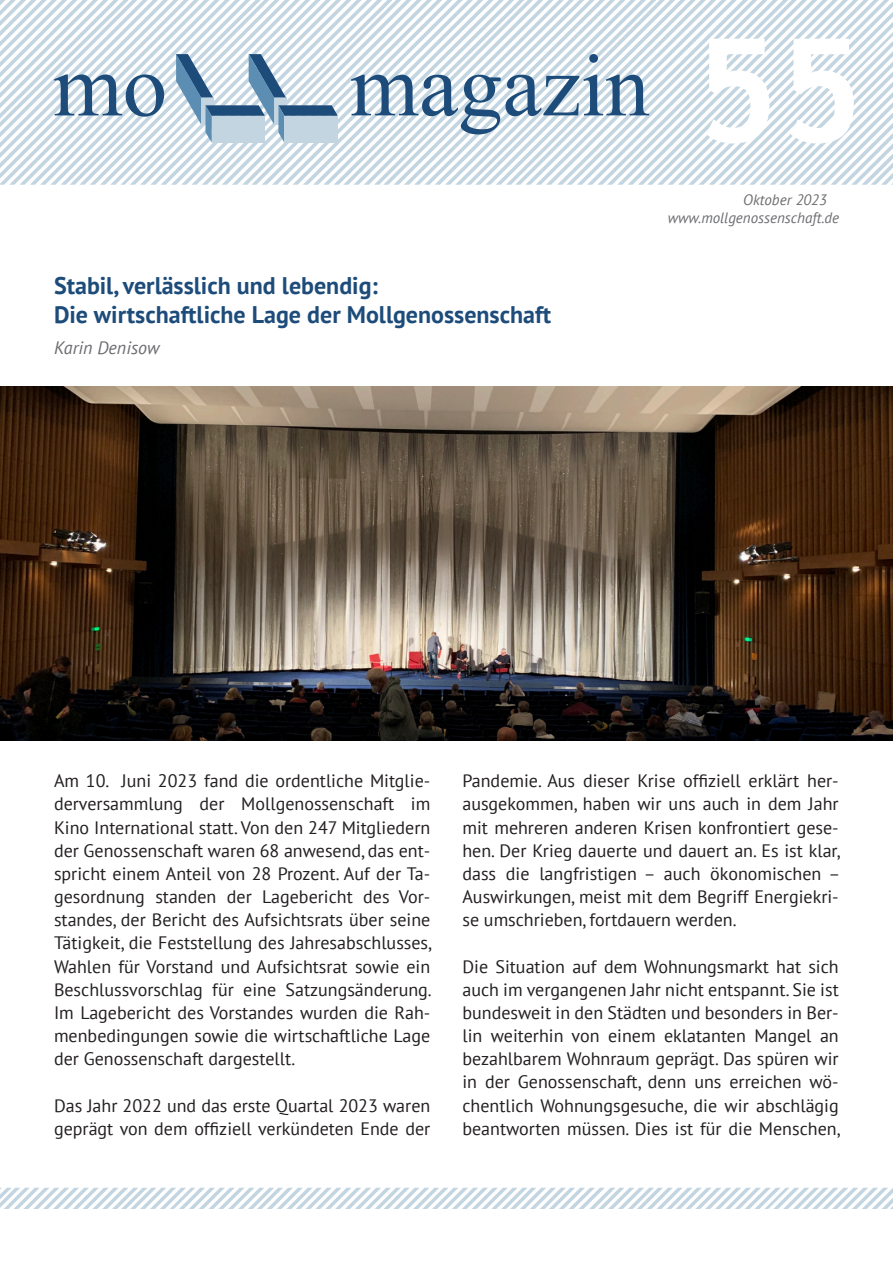
<style>
.page{position:relative;width:893px;height:1263px;background:#fff}
.page>*{position:absolute;margin:0;border:0;box-sizing:border-box;transform-origin:0 0}
.t1{font:700 144px "Trebuchet MS";color:#fff}
.t2{font:700 24px/28.3px "PT Sans";color:#1d4c7a}
.t3{font:18px/23.1px "PT Sans";color:#231f20;text-align:justify}
.t4{font:italic 18px "PT Sans";color:#6c6d70}
.t5{font:italic 15px/18px "PT Sans";color:#6c6d70}
</style>
<div class="page">
<svg style="left:0;top:0;width:893px;height:185px"></svg>
<svg style="left:0;top:1188px;width:893px;height:21px"></svg>
<img style="left:0;top:387px;width:893px;height:354px">
<h1 class="t1" style="left:695px;top:36px;width:170px">55</h1>
<h2 class="t2" style="left:54px;top:274px;width:498px">Stabil, verlässlich und lebendig:<br>Die wirtschaftliche Lage der Mollgenossenschaft</h2>
<p class="t4" style="left:54px;top:341px;width:107px">Karin Denisow</p>
<p class="t5" style="left:668px;top:192px;width:173px;text-indent:76px">Oktober 2023 www.mollgenossenschaft.de</p>
<p class="t3" style="left:54px;top:771px;width:379px">Am 10. Juni 2023 fand die ordentliche Mitglie&shy;derversammlung der Mollgenossenschaft im Kino International statt. Von den 247 Mitgliedern der Genossenschaft waren 68 anwesend, das ent&shy;spricht einem Anteil von 28 Prozent. Auf der Ta&shy;gesordnung standen der Lagebericht des Vor&shy;standes, der Bericht des Aufsichtsrats über seine Tätigkeit, die Feststellung des Jahresabschlusses, Wahlen für Vorstand und Aufsichtsrat sowie ein Beschlussvorschlag für eine Satzungsänderung.<br>Im Lagebericht des Vorstandes wurden die Rah&shy;menbedingungen sowie die wirtschaftliche Lage der Genossenschaft dargestellt.</p>
<p class="t3" style="left:54px;top:1095px;width:378px">Das Jahr 2022 und das erste Quartal 2023 waren geprägt von dem offiziell verkündeten Ende der</p>
<p class="t3" style="left:462px;top:771px;width:379px">Pandemie. Aus dieser Krise offiziell erklärt her&shy;ausgekommen, haben wir uns auch in dem Jahr mit mehreren anderen Krisen konfrontiert gese&shy;hen. Der Krieg dauerte und dauert an. Es ist klar, dass die langfristigen – auch ökonomischen – Auswirkungen, meist mit dem Begriff Energiekri&shy;se umschrieben, fortdauern werden.</p>
<p class="t3" style="left:462px;top:956px;width:379px">Die Situation auf dem Wohnungsmarkt hat sich auch im vergangenen Jahr nicht entspannt. Sie ist bundesweit in den Städten und besonders in Ber&shy;lin weiterhin von einem eklatanten Mangel an bezahlbarem Wohnraum geprägt. Das spüren wir in der Genossenschaft, denn uns erreichen wö&shy;chentlich Wohnungsgesuche, die wir abschlägig beantworten müssen. Dies ist für die Menschen,</p>
</div>
